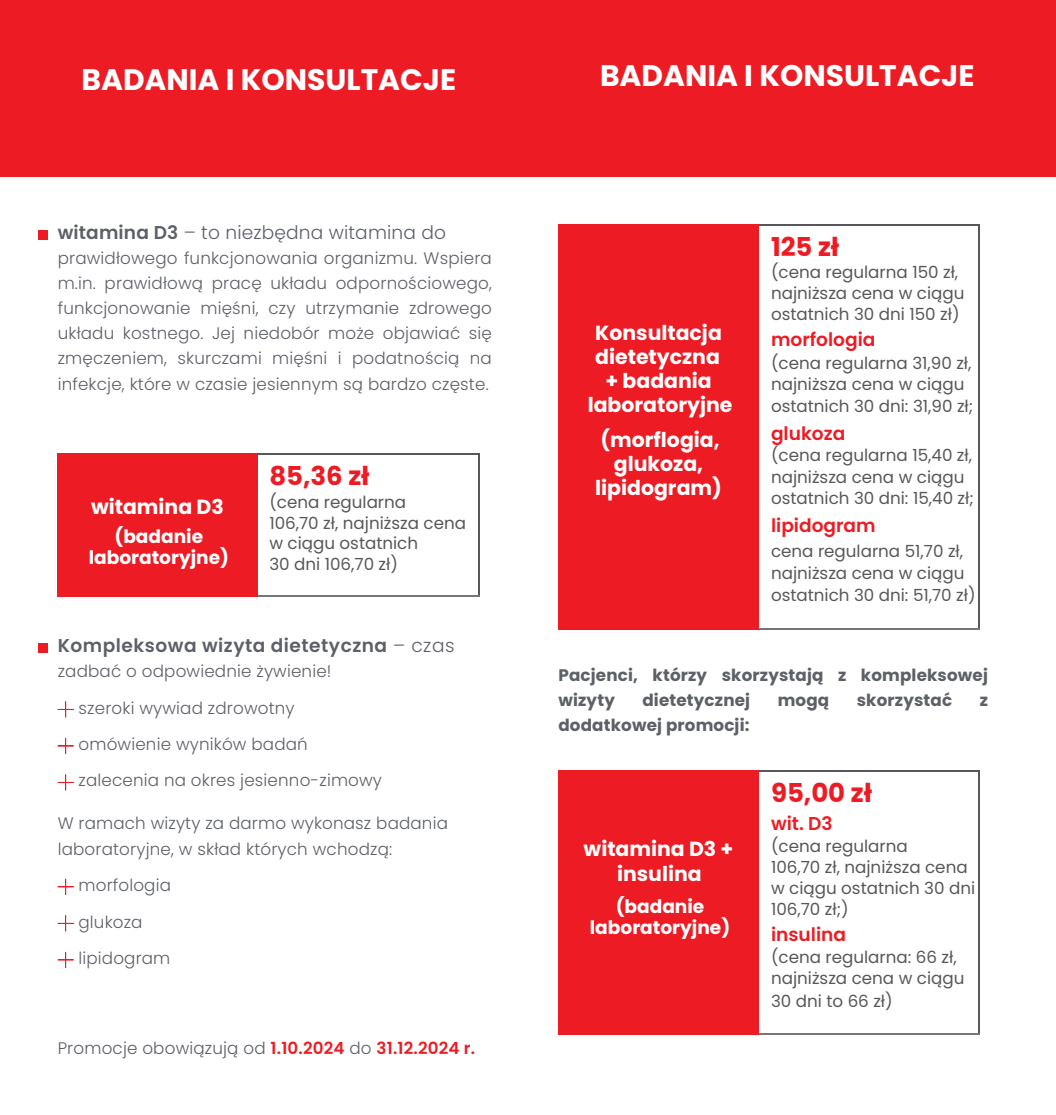
<style>
.page{position:relative;width:1056px;height:1115px;background:#fff}
.page>*{position:absolute;margin:0;border:0;box-sizing:border-box;transform-origin:0 0}
.t1{font:700 29.75px "Poppins";color:#fff}
.t2{font:700 25.9px "Poppins";color:#ed1c24}
.t3{font:700 20.47px/23.6px "Poppins";color:#fff}
.t4{font:700 18.55px/20.8px "Poppins";color:#fff;text-align:center}
.t5{font:600 18.55px "Poppins";color:#ed1c24}
.t6{font:600 18.55px "Poppins";letter-spacing:.025em;color:#5d6067}
.t7{font:300 18.55px "Poppins";letter-spacing:.01em;color:#5d6067}
.t8{font:300 16.62px/25px "Poppins";letter-spacing:.01em;color:#5d6067;text-align:justify}
.t9{font:16.62px/20.8px "Poppins";color:#58585a}
.t10{font:700 16.62px/25px "Poppins";letter-spacing:.01em;color:#5d6067}
.s1{font-weight:600}
.s2{font-weight:300}
.s3{font-weight:600;color:#ed1c24}
</style>
<div class="page">
<div style="left:38px;top:231px;width:9px;height:9px;background:#ed1c24"></div>
<div style="left:38px;top:643px;width:9px;height:9px;background:#ed1c24"></div>
<svg style="left:58px;top:701px;width:16px;height:16px"></svg>
<svg style="left:58px;top:738px;width:16px;height:15px"></svg>
<svg style="left:58px;top:774px;width:16px;height:16px"></svg>
<svg style="left:58px;top:878px;width:16px;height:16px"></svg>
<svg style="left:58px;top:915px;width:16px;height:16px"></svg>
<svg style="left:58px;top:951px;width:16px;height:16px"></svg>
<div style="left:58px;top:454px;width:199px;height:141px;background:#ed1c24"></div>
<hr style="left:257px;top:453px;width:222px;height:1px;background:#58585a">
<hr style="left:478px;top:454px;width:1px;height:141px;background:#58585a">
<hr style="left:257px;top:595px;width:222px;height:1px;background:#767676">
<hr style="left:58px;top:453px;width:199px;height:1px;background:#ed1c24">
<hr style="left:58px;top:595px;width:199px;height:1px;background:#ed1c24">
<div style="left:559px;top:224px;width:199px;height:405px;background:#ed1c24"></div>
<hr style="left:758px;top:224px;width:221px;height:1px;background:#58585a">
<hr style="left:978px;top:225px;width:1px;height:403px;background:#58585a">
<hr style="left:758px;top:628px;width:221px;height:1px;background:#767676">
<hr style="left:558px;top:224px;width:200px;height:1px;background:#ed1c24">
<hr style="left:558px;top:225px;width:1px;height:403px;background:#ed1c24">
<hr style="left:558px;top:628px;width:200px;height:1px;background:#ed1c24">
<div style="left:559px;top:770px;width:199px;height:264px;background:#ed1c24"></div>
<hr style="left:758px;top:770px;width:221px;height:1px;background:#58585a">
<hr style="left:978px;top:771px;width:1px;height:262px;background:#58585a">
<hr style="left:758px;top:1033px;width:221px;height:1px;background:#767676">
<hr style="left:558px;top:770px;width:200px;height:1px;background:#ed1c24">
<hr style="left:558px;top:771px;width:1px;height:262px;background:#ed1c24">
<hr style="left:558px;top:1033px;width:200px;height:1px;background:#ed1c24">
<div style="left:0;top:0;width:1055px;height:177px;background:#ed1c24"></div>
<h1 class="t1" style="left:81px;top:58px;width:376px">BADANIA I KONSULTACJE</h1>
<h1 class="t1" style="left:600px;top:55px;width:376px">BADANIA I KONSULTACJE</h1>
<h3 class="t7" style="left:58px;top:219px;width:390px"><span class="s1">witamina D3</span> – to niezbędna witamina do</h3>
<h3 class="t8" style="left:58px;top:246px;width:435px">prawidłowego funkcjonowania organizmu. Wspiera m.in. prawidłową pracę układu odpornościowego, funkcjonowanie mięśni, czy utrzymanie zdrowego układu kostnego. Jej niedobór może objawiać się zmęczeniem, skurczami mięśni i podatnością na infekcje, które w czasie jesiennym są bardzo częste.</h3>
<h5 class="t3" style="left:91px;top:495px;width:134px">witamina D3</h5>
<p class="t4" style="left:89px;top:526px;width:142px">(badanie laboratoryjne)</p>
<p class="t2" style="left:269px;top:458px;width:102px">85,36 zł</p>
<p class="t9" style="left:269px;top:491px;width:198px">(cena regularna<br>106,70 zł, najniższa cena w ciągu ostatnich<br>30 dni 106,70 zł)</p>
<h2 class="t6" style="left:58px;top:632px;width:398px">Kompleksowa wizyta dietetyczna <span class="s2">– czas</span></h2>
<h2 class="t8" style="left:58px;top:658px;width:275px">zadbać o odpowiednie żywienie!</h2>
<p class="t8" style="left:79px;top:695px;width:218px">szeroki wywiad zdrowotny</p>
<h4 class="t8" style="left:78px;top:731px;width:231px">omówienie wyników badań</h4>
<p class="t8" style="left:78px;top:768px;width:305px">zalecenia na okres jesienno-zimowy</p>
<p class="t8" style="left:58px;top:810px;width:391px">W ramach wizyty za darmo wykonasz badania</p>
<p class="t8" style="left:58px;top:836px;width:336px">laboratoryjne, w skład których wchodzą:</p>
<p class="t8" style="left:78px;top:872px;width:94px">morfologia</p>
<p class="t8" style="left:78px;top:909px;width:65px">glukoza</p>
<p class="t8" style="left:78px;top:945px;width:93px">lipidogram</p>
<p class="t8" style="left:58px;top:1035px;width:419px">Promocje obowiązują od <span class="s3">1.10.2024</span> do <span class="s3">31.12.2024 r.</span></p>
<h3 class="t3" style="left:595px;top:321px;width:128px">Konsultacja dietetyczna</h3>
<h3 class="t3" style="left:605px;top:369px;width:108px">+ badania</h3>
<h3 class="t3" style="left:587px;top:388px;width:146px;line-height:34.8px;text-align:center">laboratoryjne (morflogia,</h3>
<h2 class="t3" style="left:614px;top:452px;width:91px">glukoza,</h2>
<h3 class="t3" style="left:595px;top:476px;width:128px">lipidogram)</h3>
<p class="t2" style="left:770px;top:228px;width:70px">125 zł</p>
<p class="t9" style="left:770px;top:262px;width:195px">(cena regularna 150 zł, najniższa cena w ciągu ostatnich 30 dni 150 zł)</p>
<p class="t5" style="left:770px;top:327px;width:106px">morfologia</p>
<p class="t9" style="left:770px;top:352px;width:202px">(cena regularna 31,90 zł,</p>
<h3 class="t9" style="left:770px;top:373px;width:195px">najniższa cena w ciągu</h3>
<h3 class="t9" style="left:770px;top:395px;width:204px">ostatnich 30 dni: 31,90 zł;</h3>
<h3 class="t5" style="left:770px;top:420px;width:76px">glukoza</h3>
<h3 class="t9" style="left:770px;top:444px;width:202px">(cena regularna 15,40 zł,</h3>
<h3 class="t9" style="left:770px;top:466px;width:195px">najniższa cena w ciągu</h3>
<h2 class="t9" style="left:770px;top:487px;width:204px">ostatnich 30 dni: 15,40 zł;</h2>
<p class="t5" style="left:770px;top:512px;width:106px">lipidogram</p>
<p class="t9" style="left:770px;top:540px;width:193px">cena regularna 51,70 zł,</p>
<p class="t9" style="left:770px;top:562px;width:195px">najniższa cena w ciągu</p>
<p class="t9" style="left:770px;top:585px;width:206px">ostatnich 30 dni: 51,70 zł)</p>
<p class="t10" style="left:558px;top:662px;width:431px">Pacjenci, którzy skorzystają z kompleksowej wizyty</p>
<p class="t10" style="left:642px;top:687px;width:109px">dietetycznej</p>
<p class="t10" style="left:777px;top:687px;width:53px">mogą</p>
<p class="t10" style="left:856px;top:687px;width:97px">skorzystać</p>
<p class="t10" style="left:979px;top:687px;width:10px">z</p>
<p class="t10" style="left:558px;top:713px;width:192px">dodatkowej promocji:</p>
<p class="t2" style="left:770px;top:774px;width:102px">95,00 zł</p>
<p class="t3" style="left:583px;top:837px;width:151px">witamina D3 +</p>
<p class="t3" style="left:617px;top:861px;width:86px">insulina</p>
<p class="t4" style="left:589px;top:896px;width:142px">(badanie laboratoryjne)</p>
<p class="t5" style="left:770px;top:810px;width:63px">wit. D3</p>
<p class="t9" style="left:770px;top:835px;width:206px">(cena regularna<br>106,70 zł, najniższa cena w ciągu ostatnich 30 dni<br>106,70 zł;)</p>
<p class="t5" style="left:770px;top:921px;width:76px">insulina</p>
<p class="t9" style="left:770px;top:947px;width:187px">(cena regularna: 66 zł,</p>
<p class="t9" style="left:770px;top:967px;width:195px">najniższa cena w ciągu</p>
<p class="t9" style="left:770px;top:990px;width:123px">30 dni to 66 zł)</p>
</div>
